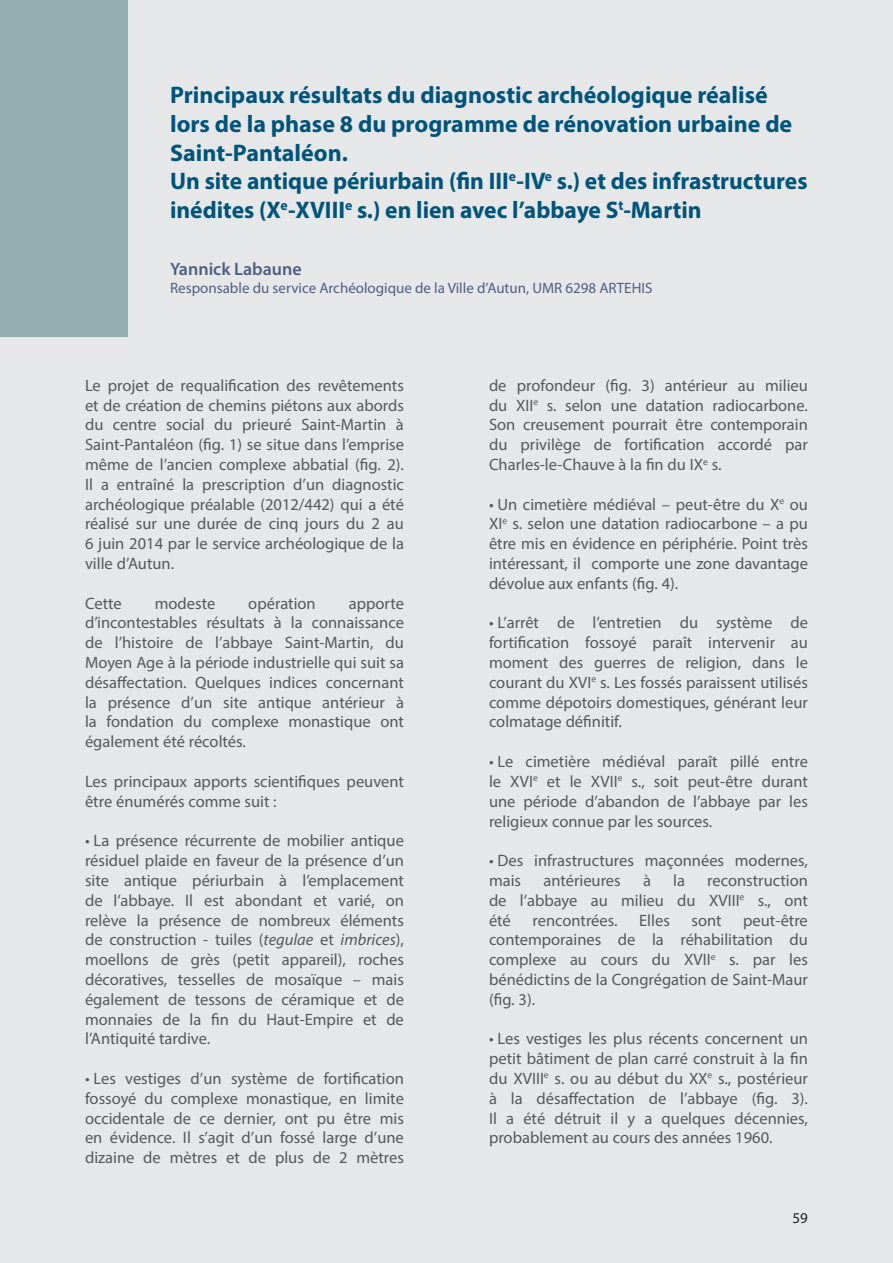
<style>
.page{position:relative;width:893px;height:1263px;background:#e6e7e9}
.page>*{position:absolute;margin:0;border:0;box-sizing:border-box;transform-origin:0 0}
.t1{font:700 24px/28.8px "Myriad Pro";color:#00547a}
.t2{font:600 18px "Myriad Pro";color:#4d5f83}
.t3{font:16.5px/19.8px "Myriad Pro";color:#57585a;text-align:justify}
.t4{font:15px "Myriad Pro";color:#4d5f83}
.t5{font:15px "Myriad Pro";color:#231f20}
.s1{font-style:italic}
</style>
<div class="page">
<div style="left:0;top:0;width:128px;height:336px;background:#93aeaf"></div>
<p class="t1" style="left:170px;top:80px;width:639px">Principaux résultats du diagnostic archéologique réalisé lors de la phase 8 du programme de rénovation urbaine de Saint-Pantaléon.<br>Un site antique périurbain (fin III<sup>e</sup>-IV<sup>e</sup> s.) et des infrastructures inédites (X<sup>e</sup>-XVIII<sup>e</sup> s.) en lien avec l’abbaye S<sup>t</sup>-Martin</p>
<p class="t2" style="left:170px;top:257px;width:133px">Yannick Labaune</p>
<p class="t4" style="left:170px;top:278px;width:484px">Responsable du service Archéologique de la Ville d’Autun, UMR 6298 ARTEHIS</p>
<p class="t3" style="left:85px;top:375px;width:320px">Le projet de requalification des revêtements et de création de chemins piétons aux abords du centre social du prieuré Saint-Martin à Saint-Pantaléon (fig. 1) se situe dans l’emprise même de l’ancien complexe abbatial (fig. 2).<br>Il a entraîné la prescription d’un diagnostic archéologique préalable (2012/442) qui a été réalisé sur une durée de cinq jours du 2 au 6 juin 2014 par le service archéologique de la ville d’Autun.</p>
<p class="t3" style="left:85px;top:593px;width:38px">Cette</p>
<p class="t3" style="left:155px;top:593px;width:62px">modeste</p>
<p class="t3" style="left:248px;top:593px;width:69px">opération</p>
<p class="t3" style="left:85px;top:593px;width:320px;text-indent:264px">apporte d’incontestables résultats à la connaissance de l’histoire de l’abbaye Saint-Martin, du Moyen Age à la période industrielle qui suit sa désaffectation. Quelques indices concernant la présence d’un site antique antérieur à la fondation du complexe monastique ont également été récoltés.</p>
<p class="t3" style="left:85px;top:771px;width:320px">Les principaux apports scientifiques peuvent être énumérés comme suit :</p>
<p class="t3" style="left:85px;top:831px;width:320px">• La présence récurrente de mobilier antique résiduel plaide en faveur de la présence d’un site antique périurbain à l’emplacement de l’abbaye. Il est abondant et varié, on relève la présence de nombreux éléments de construction - tuiles (<span class="s1">tegulae</span> et <span class="s1">imbrices</span>), moellons de grès (petit appareil), roches décoratives, tesselles de mosaïque – mais également de tessons de céramique et de monnaies de la fin du Haut-Empire et de l’Antiquité tardive.</p>
<p class="t3" style="left:85px;top:1068px;width:320px">• Les vestiges d’un système de fortification fossoyé du complexe monastique, en limite occidentale de ce dernier, ont pu être mis en évidence. Il s’agit d’un fossé large d’une dizaine de mètres et de plus de 2 mètres</p>
<p class="t3" style="left:489px;top:375px;width:320px">de profondeur (fig. 3) antérieur au milieu du XII<sup>e</sup> s. selon une datation radiocarbone.<br>Son creusement pourrait être contemporain du privilège de fortification accordé par Charles-le-Chauve à la fin du IX<sup>e</sup> s.</p>
<p class="t3" style="left:489px;top:494px;width:320px">• Un cimetière médiéval – peut-être du X<sup>e</sup> ou XI<sup>e</sup> s. selon une datation radiocarbone – a pu être mis en évidence en périphérie. Point très intéressant, il comporte une zone davantage dévolue aux enfants (fig. 4).</p>
<p class="t3" style="left:489px;top:613px;width:320px">• L’arrêt de l’entretien du système de fortification fossoyé paraît intervenir au moment des guerres de religion, dans le courant du XVI<sup>e</sup> s. Les fossés paraissent utilisés comme dépotoirs domestiques, générant leur colmatage définitif.</p>
<p class="t3" style="left:489px;top:751px;width:320px">• Le cimetière médiéval paraît pillé entre le XVI<sup>e</sup> et le XVII<sup>e</sup> s., soit peut-être durant une période d’abandon de l’abbaye par les religieux connue par les sources.</p>
<p class="t3" style="left:489px;top:850px;width:320px">• Des infrastructures maçonnées modernes, mais</p>
<p class="t3" style="left:543px;top:870px;width:79px">antérieures</p>
<p class="t3" style="left:643px;top:870px;width:9px">à</p>
<p class="t3" style="left:673px;top:870px;width:13px">la</p>
<p class="t3" style="left:489px;top:870px;width:320px;text-indent:218px">reconstruction de l’abbaye au milieu du XVIII<sup>e</sup> s., ont été</p>
<p class="t3" style="left:532px;top:910px;width:87px">rencontrées.</p>
<p class="t3" style="left:639px;top:910px;width:32px">Elles</p>
<p class="t3" style="left:691px;top:910px;width:32px">sont</p>
<p class="t3" style="left:489px;top:910px;width:320px;text-indent:254px">peut-être contemporaines de la réhabilitation du complexe au cours du XVII<sup>e</sup> s. par les bénédictins de la Congrégation de Saint-Maur (fig. 3).</p>
<p class="t3" style="left:489px;top:1029px;width:320px">• Les vestiges les plus récents concernent un petit bâtiment de plan carré construit à la fin du XVIII<sup>e</sup> s. ou au début du XX<sup>e</sup> s., postérieur à la désaffectation de l’abbaye (fig. 3).<br>Il a été détruit il y a quelques décennies, probablement au cours des années 1960.</p>
<p class="t5" style="left:792px;top:1209px;width:17px">59</p>
</div>
